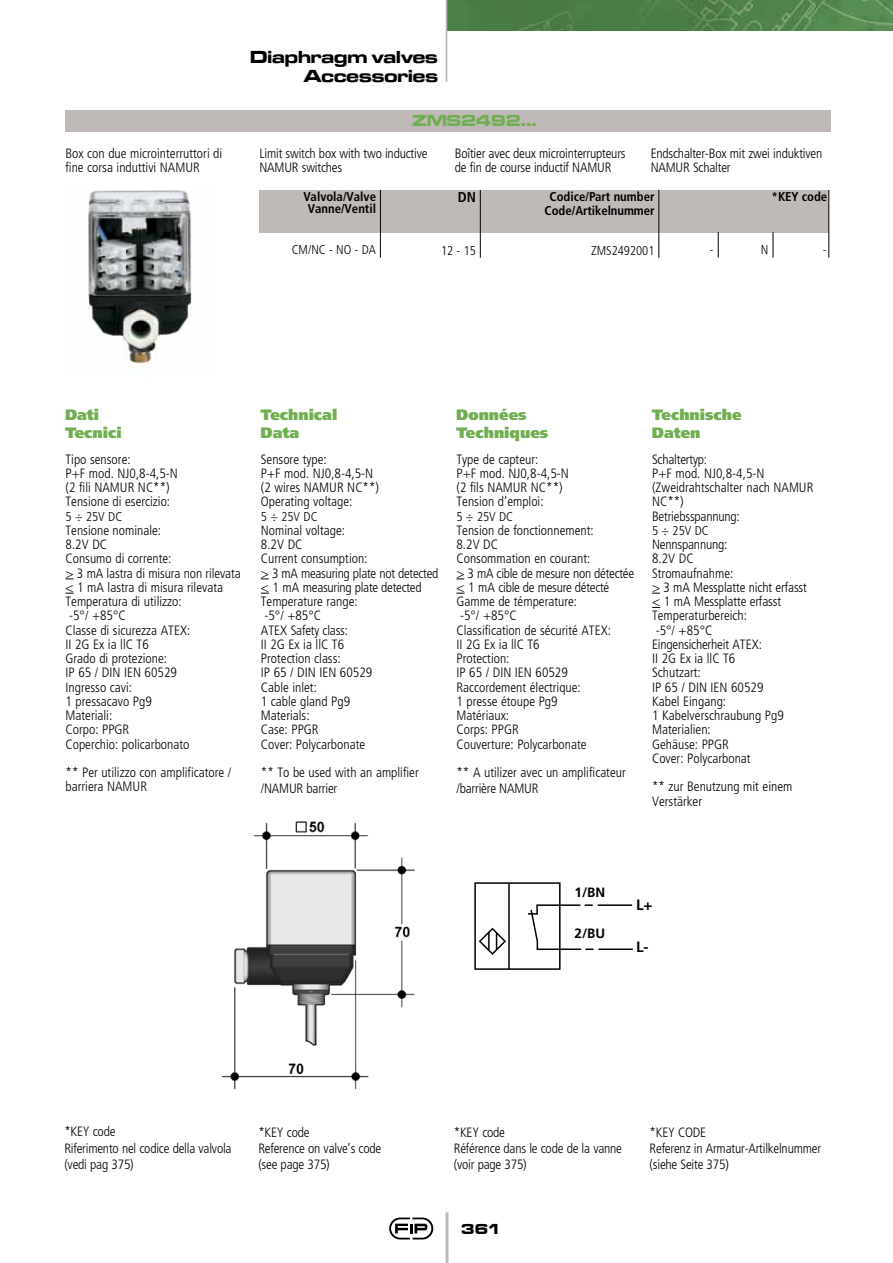
<style>
.page{position:relative;width:893px;height:1263px;background:#fff}
.page>*{position:absolute;margin:0;border:0;box-sizing:border-box;transform-origin:0 0}
.t1{font:18px/19.5px "Microgramma D Bold Exte";color:#000;text-align:right}
.t2{font:16.5px "Microgramma D Bold Exte";color:#71ae52}
.t3{font:900 15px/18px "Frutiger";color:#71ae52}
.t4{font:700 15px "Frutiger";color:#000}
.t5{font:15px "Microgramma D Bold Exte";color:#000}
.t6{font:700 condensed 14.25px "Frutiger";color:#000}
.t7{font:300 condensed 13.5px/14.2px "Frutiger";color:#000}
.t8{font:700 13.5px "Frutiger";color:#000}
.t9{font:700 condensed 12.75px/12px "Frutiger";color:#000;text-align:center}
.t10{font:300 condensed 12.75px "Frutiger";color:#000}
</style>
<div class="page">
<hr style="left:446px;top:1212px;width:3px;height:51px;background:#bfbab7">
<svg style="left:389px;top:1217px;width:44px;height:22px"></svg>
<img style="left:447px;top:0;width:446px;height:30px">
<hr style="left:446px;top:0;width:1px;height:82px;background:#b1b3b4">
<div style="left:259px;top:190px;width:570px;height:43px;background:#bfbab7"></div>
<hr style="left:380px;top:190px;width:1px;height:68px;background:#000">
<hr style="left:658px;top:190px;width:1px;height:68px;background:#000">
<hr style="left:828px;top:190px;width:1px;height:68px;background:#000">
<hr style="left:480px;top:190px;width:1px;height:68px;background:#000">
<svg style="left:718px;top:232px;width:1px;height:26px"></svg>
<svg style="left:773px;top:232px;width:1px;height:26px"></svg>
<div style="left:65px;top:111px;width:765px;height:21px;background:#bfbab7"></div>
<div style="left:474px;top:882px;width:87px;height:88px;border:2px solid #000"></div>
<hr style="left:508px;top:883px;width:2px;height:86px;background:#000">
<hr style="left:598px;top:904px;width:34px;height:2px;background:#000">
<hr style="left:598px;top:948px;width:35px;height:2px;background:#000">
<svg style="left:527px;top:904px;width:66px;height:47px"></svg>
<svg style="left:478px;top:927px;width:28px;height:28px"></svg>
<img style="left:88px;top:191px;width:104px;height:175px">
<img style="left:221px;top:821px;width:194px;height:269px">
<h1 class="t1" style="left:250px;top:46px;width:189px">Diaphragm valves<br>Accessories</h1>
<p class="t2" style="left:412px;top:110px;width:126px">ZMS2492...</p>
<p class="t7" style="left:65px;top:146px;width:158px">Box con due microinterruttori di fine corsa induttivi NAMUR</p>
<p class="t7" style="left:259px;top:146px;width:170px">Limit switch box with two inductive<br>NAMUR switches</p>
<p class="t7" style="left:455px;top:146px;width:172px">Boîtier avec deux microinterrupteurs de fin de course inductif NAMUR</p>
<p class="t7" style="left:651px;top:146px;width:173px">Endschalter-Box mit zwei induktiven<br>NAMUR Schalter</p>
<p class="t9" style="left:303px;top:191px;width:74px">Valvola/Valve<br>Vanne/Ventil</p>
<p class="t10" style="left:292px;top:242px;width:86px">CM/NC - NO - DA</p>
<p class="t6" style="left:458px;top:189px;width:20px">DN</p>
<p class="t10" style="left:441px;top:243px;width:36px">12 - 15</p>
<p class="t9" style="left:771px;top:190px;width:57px">*KEY code</p>
<p class="t9" style="left:545px;top:190px;width:111px;line-height:13.5px">Codice/Part number<br>Code/Artikelnummer</p>
<p class="t10" style="left:591px;top:244px;width:65px">ZMS2492001</p>
<p class="t10" style="left:710px;top:243px;width:5px">-</p>
<p class="t10" style="left:761px;top:243px;width:9px">N</p>
<p class="t10" style="left:823px;top:243px;width:5px">-</p>
<p class="t3" style="left:65px;top:406px;width:58px">Dati<br>Tecnici</p>
<p class="t3" style="left:261px;top:406px;width:78px">Technical<br>Data</p>
<p class="t3" style="left:456px;top:406px;width:93px">Données<br>Techniques</p>
<p class="t3" style="left:652px;top:406px;width:91px">Technische<br>Daten</p>
<p class="t7" style="left:66px;top:452px;width:114px">Tipo sensore:<br>P+F mod. NJ0,8-4,5-N (2 fili NAMUR NC**)<br>Tensione di esercizio:</p>
<p class="t10" style="left:66px;top:509px;width:58px">5 ÷ 25V DC</p>
<p class="t7" style="left:66px;top:523px;width:177px">Tensione nominale:<br>8.2V DC<br>Consumo di corrente:<br>&gt; 3 mA lastra di misura non rilevata &lt; 1 mA lastra di misura rilevata<br>Temperatura di utilizzo:<br>-5°/ +85°C<br>Classe di sicurezza ATEX:<br>II 2G Ex ia llC T6<br>Grado di protezione:<br>IP 65 / DIN IEN 60529<br>Ingresso cavi:<br>1 pressacavo Pg9<br>Materiali:<br>Corpo: PPGR<br>Coperchio: policarbonato</p>
<p class="t7" style="left:66px;top:765px;width:167px">** Per utilizzo con amplificatore / barriera NAMUR</p>
<p class="t7" style="left:456px;top:452px;width:114px">Type de capteur:<br>P+F mod. NJ0,8-4,5-N (2 fils NAMUR NC**)<br>Tension d’emploi:</p>
<p class="t10" style="left:456px;top:509px;width:58px">5 ÷ 25V DC</p>
<p class="t7" style="left:456px;top:523px;width:179px">Tension de fonctionnement:<br>8.2V DC<br>Consommation en courant:<br>&gt; 3 mA cible de mesure non détectée &lt; 1 mA cible de mesure détecté<br>Gamme de témperature:<br>-5°/ +85°C<br>Classification de sécurité ATEX:<br>II 2G Ex ia llC T6<br>Protection:<br>IP 65 / DIN IEN 60529<br>Raccordement électrique:<br>1 presse étoupe Pg9<br>Matériaux:<br>Corps: PPGR<br>Couverture: Polycarbonate</p>
<p class="t7" style="left:456px;top:764px;width:171px;line-height:16.2px">** A utilizer avec un amplificateur /barrière NAMUR</p>
<p class="t7" style="left:652px;top:452px;width:139px">Schaltertyp:<br>P+F mod. NJ0,8-4,5-N (Zweidrahtschalter nach Namur<br>NC**)<br>Betriebsspannung:</p>
<p class="t10" style="left:652px;top:523px;width:58px">5 ÷ 25V DC</p>
<p class="t7" style="left:652px;top:537px;width:156px">Nennspannung:<br>8.2V DC<br>Stromaufnahme:<br>&gt; 3 mA Messplatte nicht erfasst &lt; 1 mA Messplatte erfasst<br>Temperaturbereich:<br>-5°/ +85°C<br>Eingensicherheit ATEX:<br>II 2G Ex ia llC T6<br>Schutzart:<br>IP 65 / DIN IEN 60529<br>Kabel Eingang:<br>1 Kabelverschraubung Pg9<br>Materialien:<br>Gehäuse: PPGR<br>Cover: Polycarbonat</p>
<p class="t7" style="left:652px;top:780px;width:142px">** zur Benutzung mit einem<br>Verstärker</p>
<p class="t7" style="left:261px;top:452px;width:120px">Sensore type:<br>P+F mod. NJ0,8-4,5-N (2 wires NAMUR NC**)<br>Operating voltage:</p>
<p class="t10" style="left:261px;top:509px;width:58px">5 ÷ 25V DC</p>
<p class="t7" style="left:261px;top:523px;width:179px">Nominal voltage:<br>8.2V DC<br>Current consumption:<br>&gt; 3 mA measuring plate not detected &lt; 1 mA measuring plate detected<br>Temperature range:<br>-5°/ +85°C<br>ATEX Safety class:<br>II 2G Ex ia llC T6<br>Protection class:<br>IP 65 / DIN IEN 60529<br>Cable inlet:<br>1 cable gland Pg9<br>Materials:<br>Case: PPGR<br>Cover: Polycarbonate</p>
<p class="t7" style="left:261px;top:764px;width:159px;line-height:16.2px">** To be used with an amplifier /NAMUR barrier</p>
<p class="t8" style="left:574px;top:884px;width:32px">1/BN</p>
<p class="t8" style="left:574px;top:925px;width:32px">2/BU</p>
<p class="t4" style="left:636px;top:896px;width:18px">L+</p>
<p class="t4" style="left:636px;top:938px;width:14px">L-</p>
<p class="t7" style="left:64px;top:1124px;width:169px;line-height:16.2px">*KEY code<br>Riferimento nel codice della valvola (vedi pag 375)</p>
<p class="t7" style="left:258px;top:1124px;width:124px;line-height:16.2px">*KEY code<br>Reference on valve’s code (see page 375)</p>
<p class="t7" style="left:454px;top:1124px;width:170px;line-height:16.2px">*KEY code<br>Référence dans le code de la vanne (voir page 375)</p>
<p class="t7" style="left:650px;top:1124px;width:173px;line-height:16.2px">*KEY CODE<br>Referenz in Armatur-Artilkelnummer (siehe Seite 375)</p>
<p class="t5" style="left:461px;top:1218px;width:41px">361</p>
</div>
